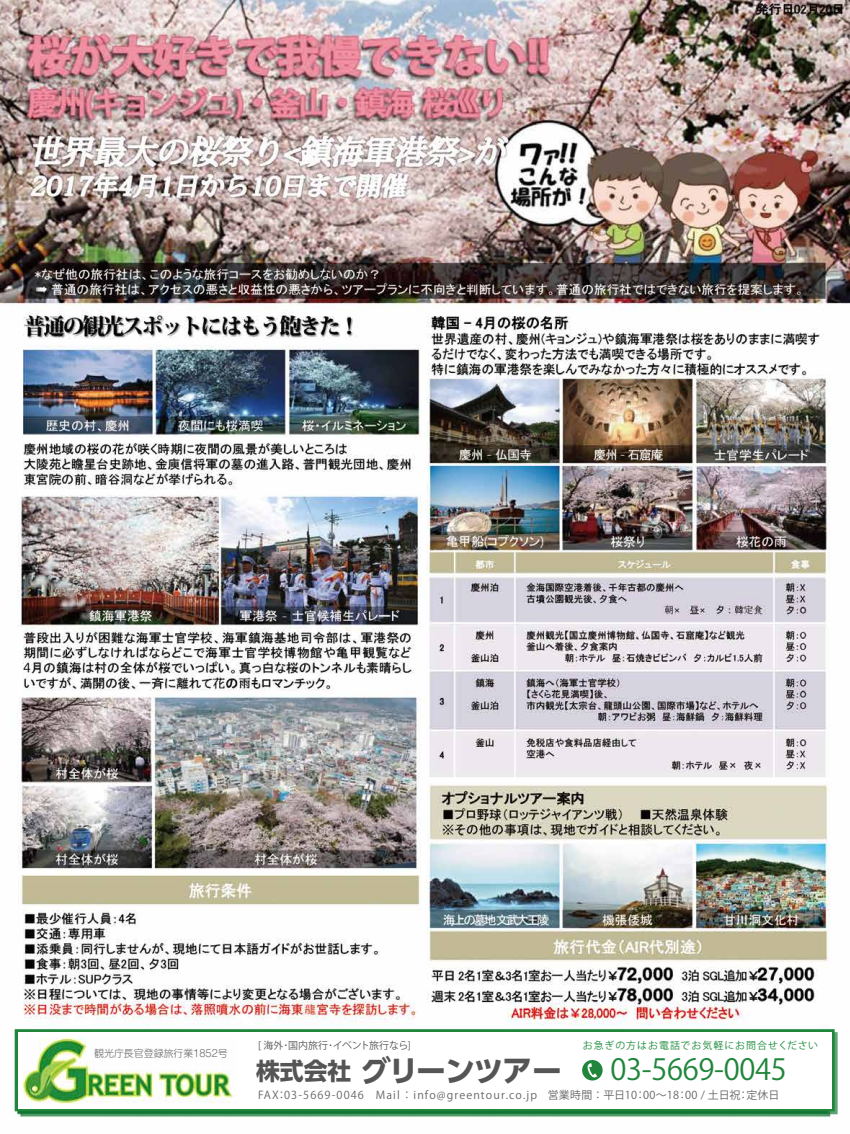
<style>
.page{position:relative;width:850px;height:1134px;background:#fff}
.page>*{position:absolute;margin:0;border:0;box-sizing:border-box;transform-origin:0 0}
.t1{font:700 29.8px "UD Shin Go Pr 6";letter-spacing:-.04em;color:#555}
.t2{font:29px "mplus 1 c heavy";letter-spacing:-.01em;color:#1f863b}
.t3{font:10.9px "mplus 1 c light";letter-spacing:.1em;color:#666}
.t4{font:9.9px "mplus 1 c thin";letter-spacing:.1em;color:#1d8b3c}
.t5{font:9.9px "mplus 1 c light";color:#555}
.t6{font:300 9.9px "Shin M Go Pr 6";color:#666}
.s1{font-size:23.8px}
</style>
<div class="page">
<img style="left:0;top:0;width:850px;height:1118px">
<div style="left:18px;top:1032px;width:820px;height:82px;border:6px solid #09702b"></div>
<div style="left:15px;top:1029px;width:820px;height:82px;border:6px solid #1f863b"></div>
<div style="left:18px;top:1032px;width:814px;height:76px;background:#fff"></div>
<div style="left:582px;top:1060px;width:21px;height:21px;background:#1f863b;border-radius:50%"></div>
<svg style="left:587px;top:1063px;width:10px;height:15px"></svg>
<img style="left:24px;top:1038px;width:209px;height:65px">
<p class="t6" style="left:94px;top:1045px;width:135px">観光庁長官登録旅行業1852号</p>
<p class="t4" style="left:583px;top:1040px;width:237px">お急ぎの方はお電話でお気軽にお問合せください</p>
<p class="t5" style="left:258px;top:1040px;width:154px">[ 海外･国内旅行･イベント旅行なら]</p>
<h1 class="t1" style="left:256px;top:1047px;width:307px"><span class="s1">株式会社</span> グリーンツアー</h1>
<p class="t3" style="left:258px;top:1089px;width:523px">FAX：03-5669-0046 Mail：info@greentour.co.jp 営業時間：平日10：00～18：00 / 土日祝：定休日</p>
<h2 class="t2" style="left:611px;top:1053px;width:178px">03-5669-0045</h2>
</div>
